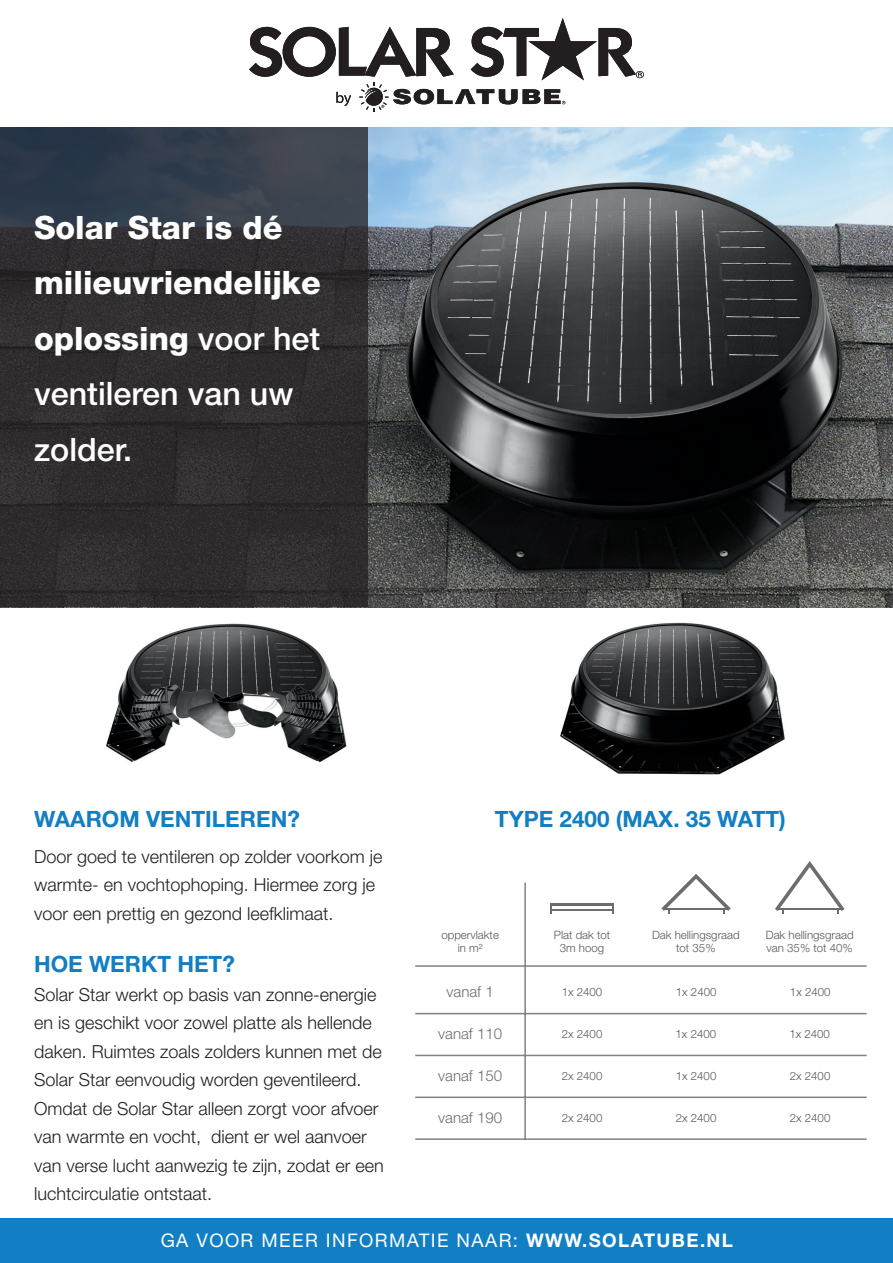
<style>
.page{position:relative;width:893px;height:1263px;background:#fff}
.page>*{position:absolute;margin:0;border:0;box-sizing:border-box;transform-origin:0 0}
.t1{font:800 32.25px/55.5px "Helvetica Neue LT Std";color:#fff}
.t2{font:500 32.25px "Helvetica Neue LT Std";color:#fff}
.t3{font:700 22.5px "Helvetica Neue LT Std";color:#127ec3}
.t4{font:18.75px "Helvetica Neue LT Std";letter-spacing:.075em;color:#fff}
.t5{font:300 18px/28.5px "Helvetica Neue LT Std";color:#231f20}
.t6{font:300 15px "Helvetica Neue LT Std";color:#6c6d70}
.t7{font:300 11.4px/13.8px "Helvetica Neue LT Std";color:#57585a;text-align:center}
.s1{font-weight:500}
.s2{font-weight:700}
</style>
<div class="page">
<img style="left:368px;top:128px;width:525px;height:479px">
<img style="left:560px;top:622px;width:225px;height:153px">
<svg style="left:0;top:128px;width:368px;height:479px;background:#303034"></svg>
<div style="left:0;top:1218px;width:893px;height:45px;background:#127ec3"></div>
<img style="left:105px;top:623px;width:242px;height:140px">
<svg style="left:249px;top:18px;width:395px;height:94px"></svg>
<hr style="left:524px;top:882px;width:2px;height:257px;background:#808285">
<hr style="left:415px;top:1138px;width:452px;height:2px;background:#808285">
<hr style="left:415px;top:1096px;width:452px;height:2px;background:#808285">
<hr style="left:415px;top:1055px;width:452px;height:1px;background:#808285">
<hr style="left:415px;top:1013px;width:452px;height:1px;background:#808285">
<hr style="left:415px;top:965px;width:452px;height:2px;background:#808285">
<hr style="left:550px;top:909px;width:64px;height:1px;background:#6c6d70">
<svg style="left:550px;top:906px;width:2px;height:8px"></svg>
<svg style="left:612px;top:906px;width:2px;height:8px"></svg>
<hr style="left:550px;top:903px;width:64px;height:3px;background:#6c6d70">
<svg style="left:661px;top:874px;width:70px;height:39px"></svg>
<svg style="left:775px;top:861px;width:69px;height:52px"></svg>
<p class="t1" style="left:34px;top:199px;width:288px">Solar Star is dé milieuvriendelijke oplossing <span class="s1">voor het ventileren van uw</span></p>
<p class="t2" style="left:34px;top:430px;width:100px">zolder.</p>
<p class="t3" style="left:34px;top:805px;width:267px">WAAROM VENTILEREN?</p>
<p class="t3" style="left:495px;top:805px;width:292px">TYPE 2400 (MAX. 35 WATT)</p>
<p class="t5" style="left:34px;top:842px;width:350px">Door goed te ventileren op zolder voorkom je warmte- en vochtophoping. Hiermee zorg je voor een prettig en gezond leefklimaat.</p>
<p class="t3" style="left:34px;top:950px;width:202px">HOE WERKT HET?</p>
<p class="t5" style="left:34px;top:980px;width:351px">Solar Star werkt op basis van zonne-energie en is geschikt voor zowel platte als hellende daken. Ruimtes zoals zolders kunnen met de Solar Star eenvoudig worden geventileerd.<br>Omdat de Solar Star alleen zorgt voor afvoer van warmte en vocht, dient er wel aanvoer van verse lucht aanwezig te zijn, zodat er een luchtcirculatie ontstaat.</p>
<p class="t7" style="left:441px;top:927px;width:59px">oppervlakte in m²</p>
<p class="t7" style="left:554px;top:927px;width:58px">Plat dak tot<br>3m hoog</p>
<p class="t7" style="left:652px;top:927px;width:89px">Dak hellingsgraad tot 35%</p>
<p class="t7" style="left:766px;top:927px;width:89px;text-align:left">Dak hellingsgraad van 35% tot 40%</p>
<p class="t6" style="left:447px;top:983px;width:49px">vanaf 1</p>
<p class="t6" style="left:438px;top:1025px;width:65px">vanaf 110</p>
<p class="t6" style="left:438px;top:1066px;width:65px">vanaf 150</p>
<p class="t6" style="left:438px;top:1108px;width:65px">vanaf 190</p>
<p class="t7" style="left:562px;top:985px;width:42px">1x 2400</p>
<p class="t7" style="left:676px;top:985px;width:42px">1x 2400</p>
<p class="t7" style="left:790px;top:985px;width:42px">1x 2400</p>
<p class="t7" style="left:562px;top:1027px;width:42px">2x 2400</p>
<p class="t7" style="left:676px;top:1027px;width:42px">1x 2400</p>
<p class="t7" style="left:789px;top:1027px;width:42px">1x 2400</p>
<p class="t7" style="left:562px;top:1069px;width:42px">2x 2400</p>
<p class="t7" style="left:676px;top:1069px;width:42px">1x 2400</p>
<p class="t7" style="left:790px;top:1069px;width:42px">2x 2400</p>
<p class="t7" style="left:562px;top:1111px;width:42px">2x 2400</p>
<p class="t7" style="left:676px;top:1111px;width:42px">2x 2400</p>
<p class="t7" style="left:790px;top:1111px;width:42px">2x 2400</p>
<p class="t4" style="left:161px;top:1229px;width:574px">GA VOOR MEER INFORMATIE NAAR: <span class="s2">WWW.SOLATUBE.NL</span></p>
</div>
